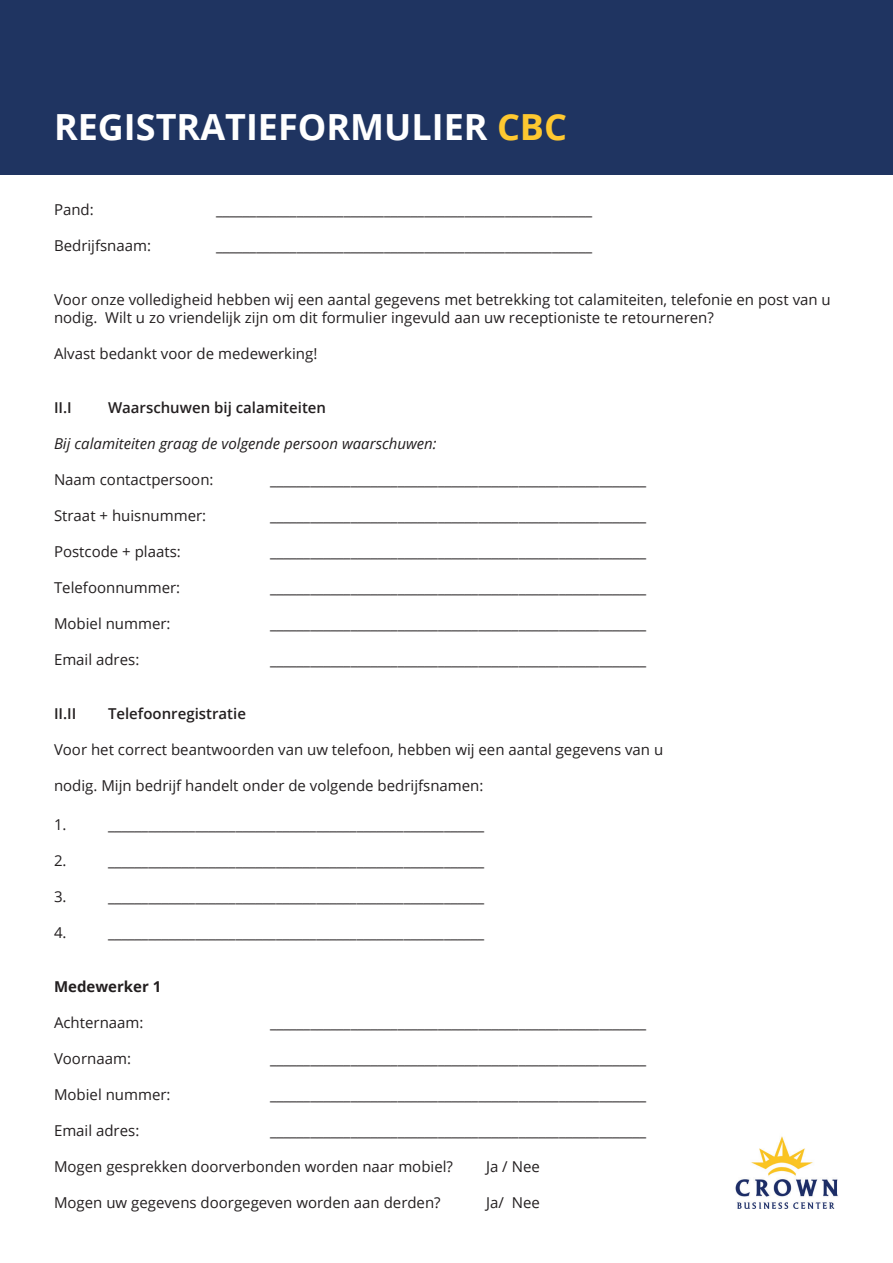
<style>
.page{position:relative;width:893px;height:1263px;background:#fff}
.page>*{position:absolute;margin:0;border:0;box-sizing:border-box;transform-origin:0 0}
.t1{font:700 36px "Open Sans";color:#fff}
.t2{font:15px/18px "Open Sans";color:#231f20}
.t3{font:600 15px "Open Sans";color:#231f20}
.t4{font:italic 15px "Open Sans";color:#231f20}
.t5{font:700 15px "Open Sans";color:#231f20}
.s1{color:#fec830}
</style>
<div class="page">
<div style="left:0;top:0;width:893px;height:174px;background:#1f3461"></div>
<img style="left:735px;top:1136px;width:103px;height:73px">
<h1 class="t1" style="left:54px;top:101px;width:515px">REGISTRATIEFORMULIER <span class="s1">CBC</span></h1>
<p class="t2" style="left:54px;top:200px;width:41px">Pand:</p>
<p class="t2" style="left:54px;top:236px;width:99px">Bedrijfsnaam:</p>
<p class="t2" style="left:216px;top:200px;width:378px">________________________________________________________</p>
<p class="t2" style="left:216px;top:236px;width:378px">________________________________________________________</p>
<p class="t2" style="left:54px;top:290px;width:778px">Voor onze volledigheid hebben wij een aantal gegevens met betrekking tot calamiteiten, telefonie en post van u nodig. Wilt u zo vriendelijk zijn om dit formulier ingevuld aan uw receptioniste te retourneren?</p>
<p class="t2" style="left:54px;top:344px;width:265px">Alvast bedankt voor de medewerking!</p>
<p class="t3" style="left:54px;top:397px;width:19px">II.I</p>
<p class="t3" style="left:108px;top:397px;width:220px">Waarschuwen bij calamiteiten</p>
<p class="t4" style="left:54px;top:433px;width:384px">Bij calamiteiten graag de volgende persoon waarschuwen:</p>
<p class="t2" style="left:54px;top:470px;width:161px">Naam contactpersoon:</p>
<p class="t2" style="left:270px;top:470px;width:378px">________________________________________________________</p>
<p class="t2" style="left:54px;top:506px;width:154px">Straat + huisnummer:</p>
<p class="t2" style="left:270px;top:506px;width:378px">________________________________________________________</p>
<p class="t2" style="left:54px;top:542px;width:128px">Postcode + plaats:</p>
<p class="t2" style="left:270px;top:542px;width:378px">________________________________________________________</p>
<p class="t2" style="left:54px;top:578px;width:128px">Telefoonnummer:</p>
<p class="t2" style="left:270px;top:578px;width:378px">________________________________________________________</p>
<p class="t2" style="left:54px;top:614px;width:118px">Mobiel nummer:</p>
<p class="t2" style="left:270px;top:614px;width:378px">________________________________________________________</p>
<p class="t2" style="left:54px;top:650px;width:87px">Email adres:</p>
<p class="t2" style="left:270px;top:650px;width:378px">________________________________________________________</p>
<p class="t3" style="left:54px;top:703px;width:24px">II.II</p>
<p class="t3" style="left:108px;top:703px;width:139px">Telefoonregistratie</p>
<p class="t2" style="left:54px;top:740px;width:611px">Voor het correct beantwoorden van uw telefoon, hebben wij een aantal gegevens van u</p>
<p class="t2" style="left:54px;top:776px;width:431px">nodig. Mijn bedrijf handelt onder de volgende bedrijfsnamen:</p>
<p class="t2" style="left:54px;top:815px;width:14px">1.</p>
<p class="t2" style="left:108px;top:815px;width:378px">________________________________________________________</p>
<p class="t2" style="left:54px;top:851px;width:14px">2.</p>
<p class="t2" style="left:108px;top:851px;width:378px">________________________________________________________</p>
<p class="t2" style="left:54px;top:887px;width:14px">3.</p>
<p class="t2" style="left:108px;top:887px;width:378px">________________________________________________________</p>
<p class="t2" style="left:54px;top:923px;width:14px">4.</p>
<p class="t2" style="left:108px;top:923px;width:378px">________________________________________________________</p>
<p class="t5" style="left:54px;top:976px;width:109px">Medewerker 1</p>
<p class="t2" style="left:54px;top:1013px;width:91px">Achternaam:</p>
<p class="t2" style="left:54px;top:1049px;width:78px">Voornaam:</p>
<p class="t2" style="left:54px;top:1085px;width:118px">Mobiel nummer:</p>
<p class="t2" style="left:270px;top:1013px;width:378px">________________________________________________________</p>
<p class="t2" style="left:270px;top:1049px;width:378px">________________________________________________________</p>
<p class="t2" style="left:270px;top:1085px;width:378px">________________________________________________________</p>
<p class="t2" style="left:54px;top:1121px;width:87px">Email adres:</p>
<p class="t2" style="left:270px;top:1121px;width:378px">________________________________________________________</p>
<p class="t2" style="left:54px;top:1157px;width:400px">Mogen gesprekken doorverbonden worden naar mobiel?</p>
<p class="t2" style="left:486px;top:1157px;width:55px">Ja / Nee</p>
<p class="t2" style="left:54px;top:1193px;width:388px">Mogen uw gegevens doorgegeven worden aan derden?</p>
<p class="t2" style="left:486px;top:1193px;width:55px">Ja/ Nee</p>
</div>
